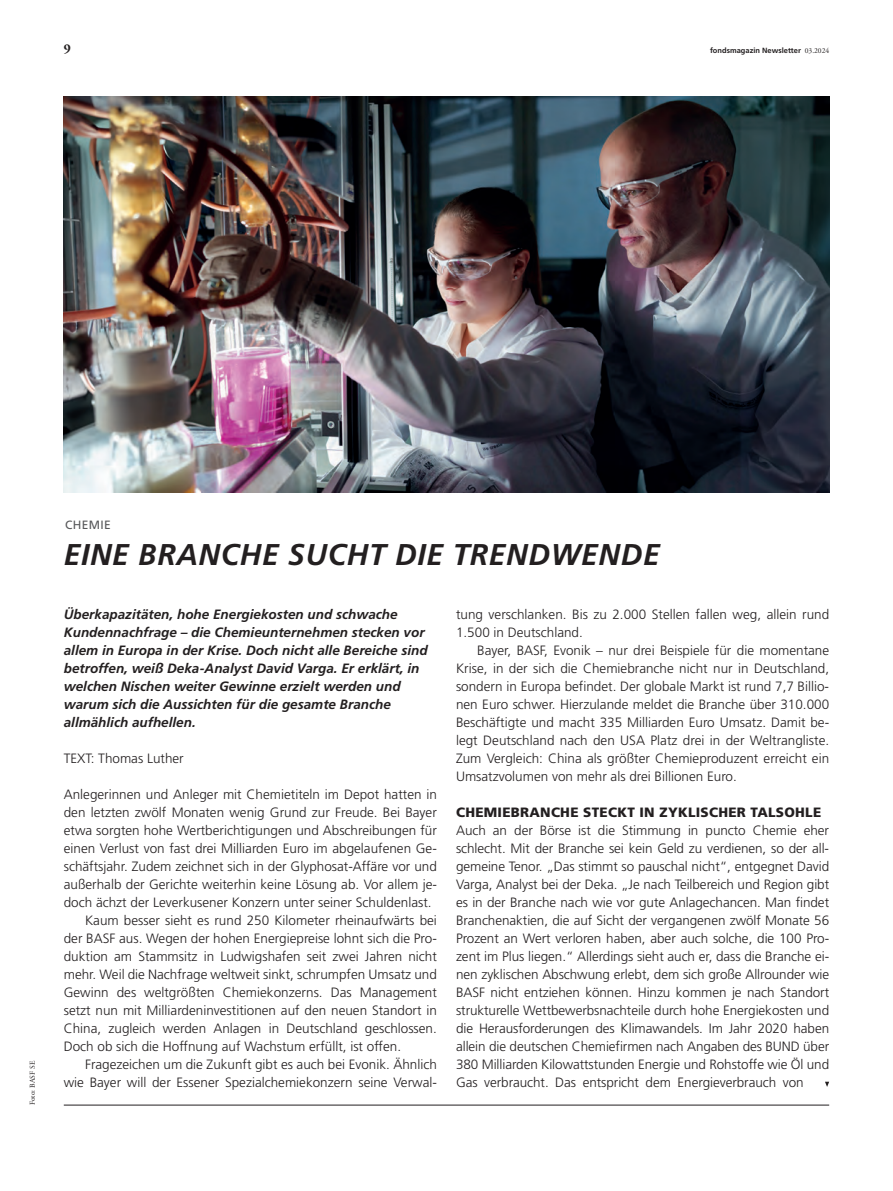
<style>
.page{position:relative;width:893px;height:1191px;background:#fff}
.page>*{position:absolute;margin:0;border:0;box-sizing:border-box;transform-origin:0 0}
.t1{font:italic 700 30px "Deka Frutiger Mac";letter-spacing:.02em;color:#231f20}
.t2{font:300 13.5px/18px "Deka Frutiger Mac";color:#231f20;text-align:justify}
.t3{font:italic 700 13.5px/18px "Deka Frutiger Mac";color:#231f20}
.t4{font:900 13.5px "Deka Frutiger Mac";letter-spacing:.02em;color:#231f20}
.t5{font:700 13.5px "Deka A Garamond Mac";color:#231f20}
.t6{font:12px "Deka Frutiger Mac";letter-spacing:.03em;color:#57585a}
.t7{font:700 7.5px "Deka Frutiger Mac";color:#231f20}
.t8{font:7.5px "Deka A Garamond Mac";color:#231f20}
.s1{font-family:"Deka A Garamond Mac";font-weight:400}
</style>
<div class="page">
<hr style="left:64px;top:1104px;width:765px;height:1px;background:#231f20">
<img style="left:64px;top:97px;width:765px;height:396px">
<svg style="left:825px;top:1081px;width:4px;height:6px"></svg>
<p class="t5" style="left:64px;top:41px;width:9px">9</p>
<p class="t7" style="left:710px;top:46px;width:121px">fondsmagazin Newsletter <span class="s1">03.2024</span></p>
<p class="t8" style="left:28px;top:1105px;width:45px;rotate:-90deg">Foto: BASF SE</p>
<p class="t6" style="left:65px;top:518px;width:47px">CHEMIE</p>
<h1 class="t1" style="left:64px;top:538px;width:597px">EINE BRANCHE SUCHT DIE TRENDWENDE</h1>
<p class="t3" style="left:64px;top:605px;width:365px">Überkapazitäten, hohe Energiekosten und schwache Kundennachfrage – die Chemieunternehmen stecken vor allem in Europa in der Krise. Doch nicht alle Bereiche sind betroffen, weiß Deka-Analyst David Varga. Er erklärt, in welchen Nischen weiter Gewinne erzielt werden und warum sich die Aussichten für die gesamte Branche allmählich aufhellen.</p>
<p class="t2" style="left:64px;top:749px;width:122px">TEXT: Thomas Luther</p>
<p class="t2" style="left:64px;top:785px;width:375px">Anlegerinnen und Anleger mit Chemietiteln im Depot hatten in</p>
<p class="t2" style="left:64px;top:803px;width:375px">den letzten zwölf Monaten wenig Grund zur Freude. Bei Bayer</p>
<p class="t2" style="left:64px;top:821px;width:375px">etwa sorgten hohe Wertberichtigungen und Abschreibungen für</p>
<p class="t2" style="left:64px;top:839px;width:375px">einen Verlust von fast drei Milliarden Euro im abgelaufenen Ge-</p>
<p class="t2" style="left:64px;top:857px;width:375px">schäftsjahr. Zudem zeichnet sich in der Glyphosat-Affäre vor und</p>
<p class="t2" style="left:64px;top:875px;width:375px">außerhalb der Gerichte weiterhin keine Lösung ab. Vor allem je-</p>
<p class="t2" style="left:64px;top:893px;width:369px">doch ächzt der Leverkusener Konzern unter seiner Schuldenlast.</p>
<p class="t2" style="left:85px;top:911px;width:353px">Kaum besser sieht es rund 250 Kilometer rheinaufwärts bei</p>
<p class="t2" style="left:64px;top:929px;width:375px">der BASF aus. Wegen der hohen Energiepreise lohnt sich die Pro-</p>
<p class="t2" style="left:64px;top:947px;width:375px">duktion am Stammsitz in Ludwigshafen seit zwei Jahren nicht</p>
<p class="t2" style="left:64px;top:965px;width:375px">mehr. Weil die Nachfrage weltweit sinkt, schrumpfen Umsatz und</p>
<p class="t2" style="left:64px;top:983px;width:375px">Gewinn des weltgrößten Chemiekonzerns. Das Management</p>
<p class="t2" style="left:64px;top:1001px;width:375px">setzt nun mit Milliardeninvestitionen auf den neuen Standort in</p>
<p class="t2" style="left:64px;top:1019px;width:375px">China, zugleich werden Anlagen in Deutschland geschlossen.</p>
<p class="t2" style="left:64px;top:1037px;width:339px">Doch ob sich die Hoffnung auf Wachstum erfüllt, ist offen.</p>
<p class="t2" style="left:85px;top:1055px;width:353px">Fragezeichen um die Zukunft gibt es auch bei Evonik. Ähnlich</p>
<p class="t2" style="left:64px;top:1073px;width:375px">wie Bayer will der Essener Spezialchemiekonzern seine Verwal-</p>
<p class="t2" style="left:456px;top:605px;width:375px">tung verschlanken. Bis zu 2.000 Stellen fallen weg, allein rund<br>1.500 in Deutschland.</p>
<p class="t2" style="left:456px;top:641px;width:375px;text-indent:21px">Bayer, BASF, Evonik – nur drei Beispiele für die momentane Krise, in der sich die Chemiebranche nicht nur in Deutschland, sondern in Europa befindet. Der globale Markt ist rund 7,7 Billio&shy;nen Euro schwer. Hierzulande meldet die Branche über 310.000<br>Beschäftigte und macht 335 Milliarden Euro Umsatz. Damit be&shy;legt Deutschland nach den USA Platz drei in der Weltrangliste.<br>Zum Vergleich: China als größter Chemieproduzent erreicht ein Umsatzvolumen von mehr als drei Billionen Euro.</p>
<p class="t4" style="left:456px;top:805px;width:367px">CHEMIEBRANCHE STECKT IN ZYKLISCHER TALSOHLE</p>
<p class="t2" style="left:456px;top:821px;width:375px">Auch an der Börse ist die Stimmung in puncto Chemie eher schlecht. Mit der Branche sei kein Geld zu verdienen, so der all&shy;gemeine Tenor. „Das stimmt so pauschal nicht“, entgegnet David Varga, Analyst bei der Deka. „Je nach Teilbereich und Region gibt es in der Branche nach wie vor gute Anlagechancen. Man findet Branchenaktien, die auf Sicht der vergangenen zwölf Monate 56<br>Prozent an Wert verloren haben, aber auch solche, die 100 Pro&shy;zent im Plus liegen.“ Allerdings sieht auch er, dass die Branche ei&shy;nen zyklischen Abschwung erlebt, dem sich große Allrounder wie BASF nicht entziehen können. Hinzu kommen je nach Standort strukturelle Wettbewerbsnachteile durch hohe Energiekosten und die Herausforderungen des Klimawandels. Im Jahr 2020 haben allein die deutschen Chemiefirmen nach Angaben des BUND über 380 Milliarden Kilowattstunden Energie und Rohstoffe wie Öl und Gas verbraucht. Das entspricht dem Energieverbrauch von</p>
</div>
